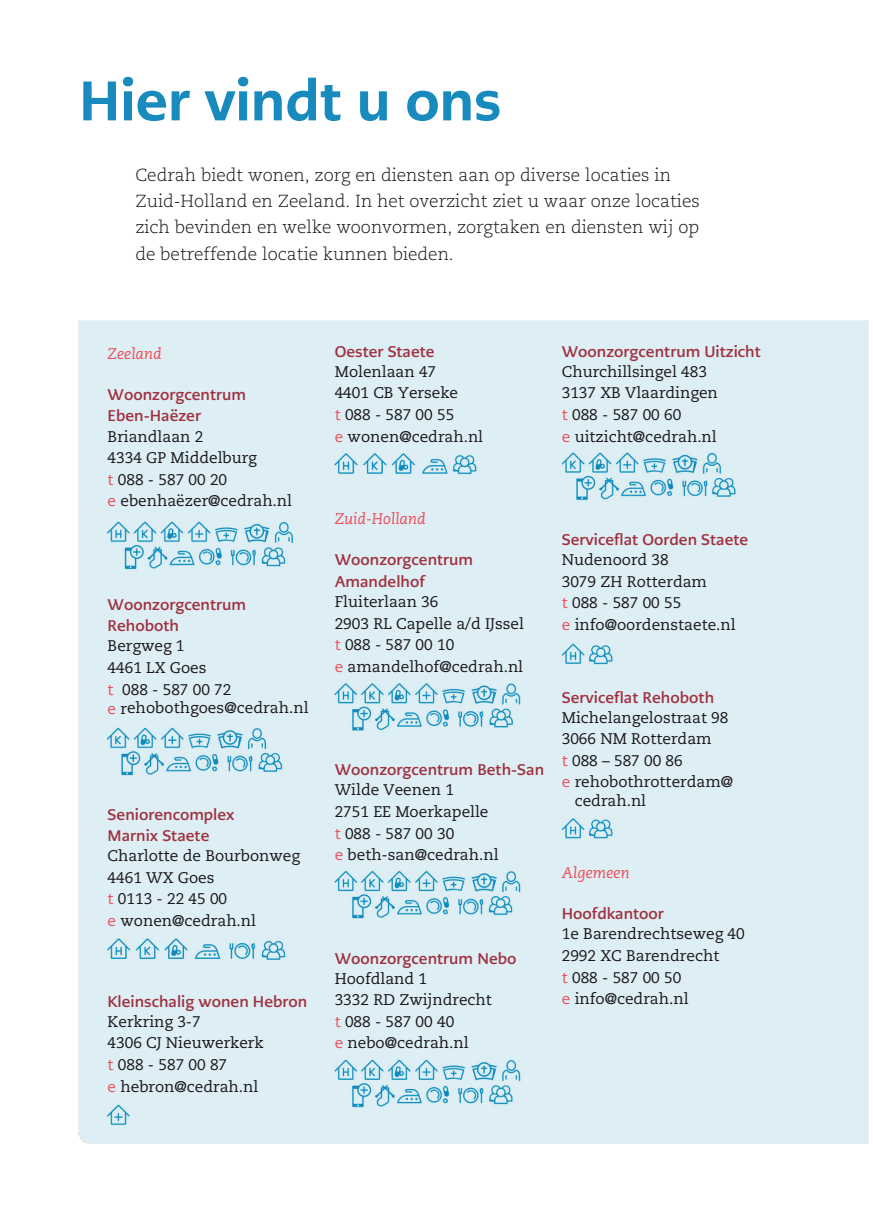
<style>
.page{position:relative;width:873px;height:1224px;background:#fff}
.page>*{position:absolute;margin:0;border:0;box-sizing:border-box;transform-origin:0 0}
.t1{font:800 55.6px "PMN Caecilia Sans Text";color:#188abd}
.t2{font:300 17.4px/26.2px "Caecilia LT Pro 45";color:#19151b}
.t3{font:15.4px/21.6px "Caecilia LT Pro 55 Roman";color:#19151b}
.t4{font:700 15.4px/21.6px "PMN Caecilia Sans Text";color:#a0303f}
.t5{font:italic 15.4px "Caecilia LT Pro 56";color:#ed4c58}
.s1{color:#ed4c58}
</style>
<div class="page">
<div style="left:78px;top:320px;width:791px;height:824px;background:#ddeff4"></div>
<h1 class="t1" style="left:79px;top:64px;width:424px">Hier vindt u ons</h1>
<p class="t2" style="left:135px;top:162px;width:566px">Cedrah biedt wonen, zorg en diensten aan op diverse locaties in Zuid-Holland en Zeeland. In het overzicht ziet u waar onze locaties zich bevinden en welke woonvormen, zorgtaken en diensten wij op de betreffende locatie kunnen bieden.</p>
<p class="t5" style="left:108px;top:344px;width:56px">Zeeland</p>
<p class="t4" style="left:108px;top:384px;width:140px">Woonzorgcentrum<br>Eben-Haëzer</p>
<p class="t3" style="left:108px;top:425px;width:186px">Briandlaan 2<br>4334 GP Middelburg<br><span class="s1">t</span> 088 - 587 00 20<br><span class="s1">e</span> ebenhaëzer@cedrah.nl</p>
<p class="t4" style="left:108px;top:593px;width:140px">Woonzorgcentrum<br>Rehoboth</p>
<p class="t3" style="left:108px;top:635px;width:125px">Bergweg 1<br>4461 LX Goes<br><span class="s1">t</span> 088 - 587 00 72</p>
<p class="t3" style="left:108px;top:697px;width:203px"><span class="s1">e</span> rehobothgoes@cedrah.nl</p>
<p class="t4" style="left:108px;top:803px;width:128px">Seniorencomplex<br>Marnix Staete</p>
<p class="t3" style="left:108px;top:845px;width:194px">Charlotte de Bourbonweg<br>4461 WX Goes<br><span class="s1">t</span> 0113 - 22 45 00<br><span class="s1">e</span> wonen@cedrah.nl</p>
<p class="t4" style="left:108px;top:990px;width:201px">Kleinschalig wonen Hebron</p>
<p class="t3" style="left:108px;top:1010px;width:158px">Kerkring 3-7<br>4306 CJ Nieuwerkerk <span class="s1">t</span> 088 - 587 00 87<br><span class="s1">e</span> hebron@cedrah.nl</p>
<p class="t4" style="left:335px;top:340px;width:101px">Oester Staete</p>
<p class="t3" style="left:335px;top:360px;width:150px">Molenlaan 47<br>4401 CB Yerseke<br><span class="s1">t</span> 088 - 587 00 55<br><span class="s1">e</span> wonen@cedrah.nl</p>
<p class="t4" style="left:562px;top:340px;width:200px">Woonzorgcentrum Uitzicht</p>
<p class="t3" style="left:562px;top:360px;width:158px">Churchillsingel 483<br>3137 XB Vlaardingen <span class="s1">t</span> 088 - 587 00 60<br><span class="s1">e</span> uitzicht@cedrah.nl</p>
<p class="t5" style="left:335px;top:509px;width:92px">Zuid-Holland</p>
<p class="t4" style="left:335px;top:549px;width:140px">Woonzorgcentrum<br>Amandelhof</p>
<p class="t3" style="left:335px;top:591px;width:191px">Fluiterlaan 36<br>2903 RL Capelle a/d IJssel <span class="s1">t</span> 088 - 587 00 10<br><span class="s1">e</span> amandelhof@cedrah.nl</p>
<p class="t4" style="left:335px;top:759px;width:211px">Woonzorgcentrum Beth-San</p>
<p class="t3" style="left:335px;top:779px;width:165px">Wilde Veenen 1<br>2751 EE Moerkapelle<br><span class="s1">t</span> 088 - 587 00 30<br><span class="s1">e</span> beth-san@cedrah.nl</p>
<p class="t4" style="left:335px;top:947px;width:183px">Woonzorgcentrum Nebo</p>
<p class="t3" style="left:335px;top:967px;width:159px">Hoofdland 1<br>3332 RD Zwijndrecht <span class="s1">t</span> 088 - 587 00 40<br><span class="s1">e</span> nebo@cedrah.nl</p>
<p class="t4" style="left:562px;top:529px;width:188px">Serviceflat Oorden Staete</p>
<p class="t3" style="left:562px;top:549px;width:175px">Nudenoord 38<br>3079 ZH Rotterdam<br><span class="s1">t</span> 088 - 587 00 55<br><span class="s1">e</span> info@oordenstaete.nl</p>
<p class="t4" style="left:562px;top:686px;width:154px">Serviceflat Rehoboth</p>
<p class="t3" style="left:562px;top:706px;width:173px">Michelangelostraat 98<br>3066 NM Rotterdam<br><span class="s1">t</span> 088 – 587 00 86<br><span class="s1">e</span> rehobothrotterdam@</p>
<p class="t3" style="left:575px;top:790px;width:73px">cedrah.nl</p>
<p class="t5" style="left:562px;top:863px;width:69px">Algemeen</p>
<p class="t4" style="left:562px;top:903px;width:104px">Hoofdkantoor</p>
<p class="t3" style="left:562px;top:923px;width:184px">1e Barendrechtseweg 40<br>2992 XC Barendrecht<br><span class="s1">t</span> 088 - 587 00 50<br><span class="s1">e</span> info@cedrah.nl</p>
</div>
